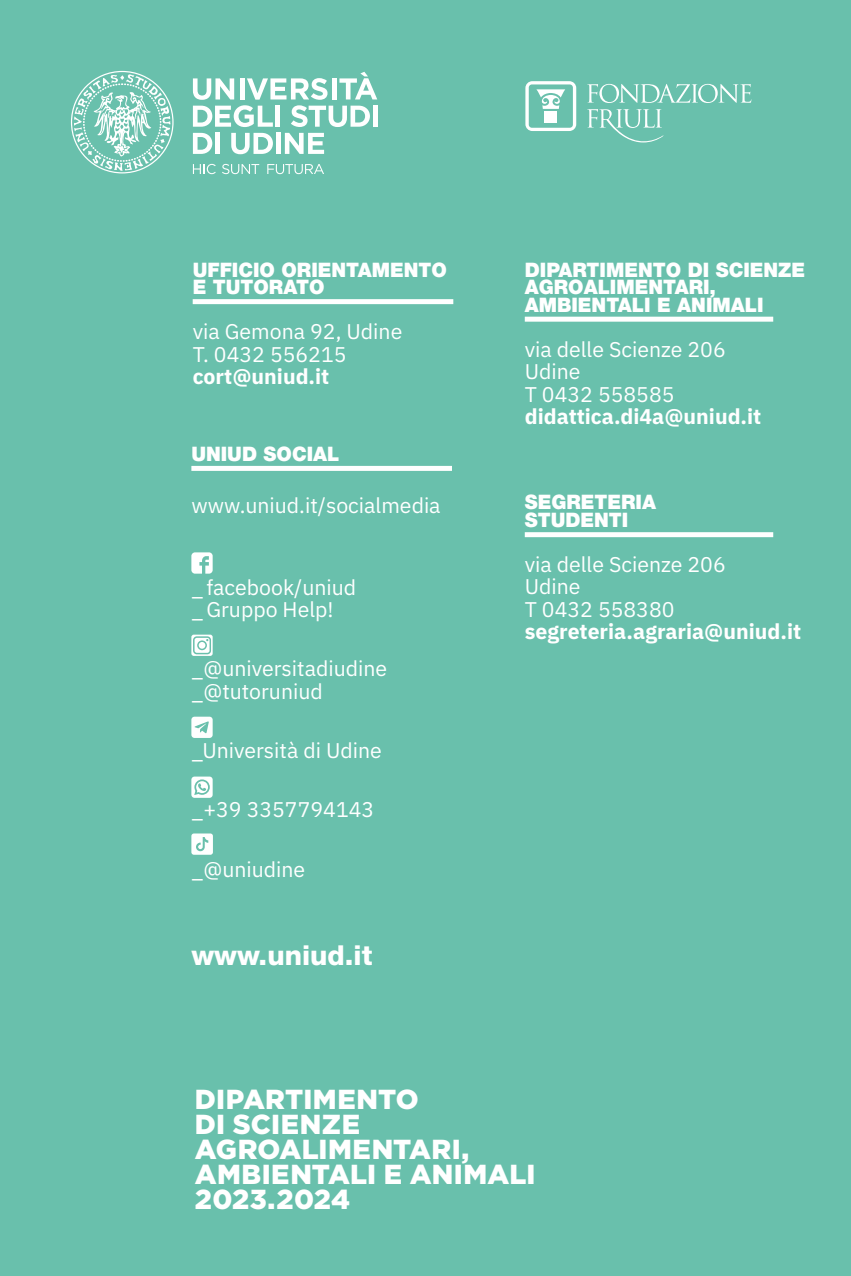
<style>
.page{position:relative;width:851px;height:1276px;background:#fff}
.page>*{position:absolute;margin:0;border:0;box-sizing:border-box;transform-origin:0 0}
.t1{font:900 27.5px/25px "Gotham";letter-spacing:.01em;color:#fff}
.t2{font:800 27.5px "Helvetica Neue LT Std";color:#fff}
.t3{font:21.25px/22.5px "IBM Plex Sans";color:#fff}
.t4{font:700 21.25px "IBM Plex Sans";color:#fff}
.t5{font:900 20px/17.5px "Helvetica Neue LT Std";color:#fff}
</style>
<div class="page">
<div style="left:0;top:0;width:850px;height:1276px;background:#69c0ac"></div>
<div style="left:524px;top:317px;width:249px;height:5px;background:#fff"></div>
<div style="left:524px;top:532px;width:249px;height:5px;background:#fff"></div>
<svg style="left:525px;top:81px;width:51px;height:50px"></svg>
<div style="left:544px;top:112px;width:12px;height:11px;background:#fff"></div>
<svg style="left:587px;top:84px;width:164px;height:19px"></svg>
<svg style="left:587px;top:109px;width:76px;height:34px"></svg>
<div style="left:193px;top:299px;width:260px;height:5px;background:#fff"></div>
<div style="left:191px;top:466px;width:261px;height:5px;background:#fff"></div>
<svg style="left:191px;top:552px;width:22px;height:21px"></svg>
<svg style="left:191px;top:634px;width:22px;height:22px"></svg>
<svg style="left:191px;top:776px;width:22px;height:22px"></svg>
<svg style="left:191px;top:716px;width:22px;height:22px"></svg>
<svg style="left:191px;top:833px;width:22px;height:21px"></svg>
<svg style="left:71px;top:71px;width:102px;height:102px"></svg>
<svg style="left:193px;top:164px;width:23px;height:10px"></svg>
<svg style="left:222px;top:164px;width:37px;height:10px"></svg>
<svg style="left:267px;top:164px;width:57px;height:10px"></svg>
<svg style="left:193px;top:72px;width:184px;height:55px"></svg>
<hr style="left:373px;top:106px;width:4px;height:21px;background:#fff">
<svg style="left:193px;top:133px;width:19px;height:21px"></svg>
<hr style="left:215px;top:133px;width:4px;height:21px;background:#fff">
<svg style="left:231px;top:133px;width:42px;height:21px"></svg>
<hr style="left:276px;top:133px;width:4px;height:21px;background:#fff">
<svg style="left:285px;top:133px;width:39px;height:21px"></svg>
<p class="t5" style="left:193px;top:261px;width:256px">UFFICIO ORIENTAMENTO<br>E TUTORATO</p>
<p class="t3" style="left:193px;top:318px;width:211px">via Gemona 92, Udine<br>T. 0432 556215</p>
<p class="t4" style="left:193px;top:360px;width:138px">cort@uniud.it</p>
<p class="t5" style="left:191px;top:445px;width:150px">UNIUD SOCIAL</p>
<p class="t3" style="left:191px;top:492px;width:251px">www.uniud.it/socialmedia</p>
<p class="t3" style="left:191px;top:574px;width:166px">_facebook/uniud _Gruppo Help!</p>
<p class="t3" style="left:191px;top:656px;width:197px">_@universitadiudine _@tutoruniud</p>
<p class="t3" style="left:191px;top:737px;width:192px">_Università di Udine</p>
<p class="t3" style="left:191px;top:797px;width:184px">_+39 3357794143</p>
<p class="t3" style="left:191px;top:856px;width:115px">_@uniudine</p>
<p class="t2" style="left:191px;top:939px;width:182px">www.uniud.it</p>
<p class="t5" style="left:524px;top:261px;width:282px">DIPARTIMENTO DI SCIENZE<br>AGROALIMENTARI,<br>AMBIENTALI E ANIMALI</p>
<p class="t3" style="left:524px;top:336px;width:202px">via delle Scienze 206<br>Udine<br>T 0432 558585</p>
<p class="t4" style="left:524px;top:400px;width:238px">didattica.di4a@uniud.it</p>
<p class="t5" style="left:524px;top:493px;width:133px">SEGRETERIA<br>STUDENTI</p>
<p class="t3" style="left:524px;top:551px;width:202px">via delle Scienze 206<br>Udine<br>T 0432 558380</p>
<p class="t4" style="left:524px;top:615px;width:278px">segreteria.agraria@uniud.it</p>
<p class="t1" style="left:195px;top:1086px;width:342px">DIPARTIMENTO<br>DI SCIENZE<br>AGROALIMENTARI,<br>AMBIENTALI E ANIMALI<br>2023.2024</p>
</div>
